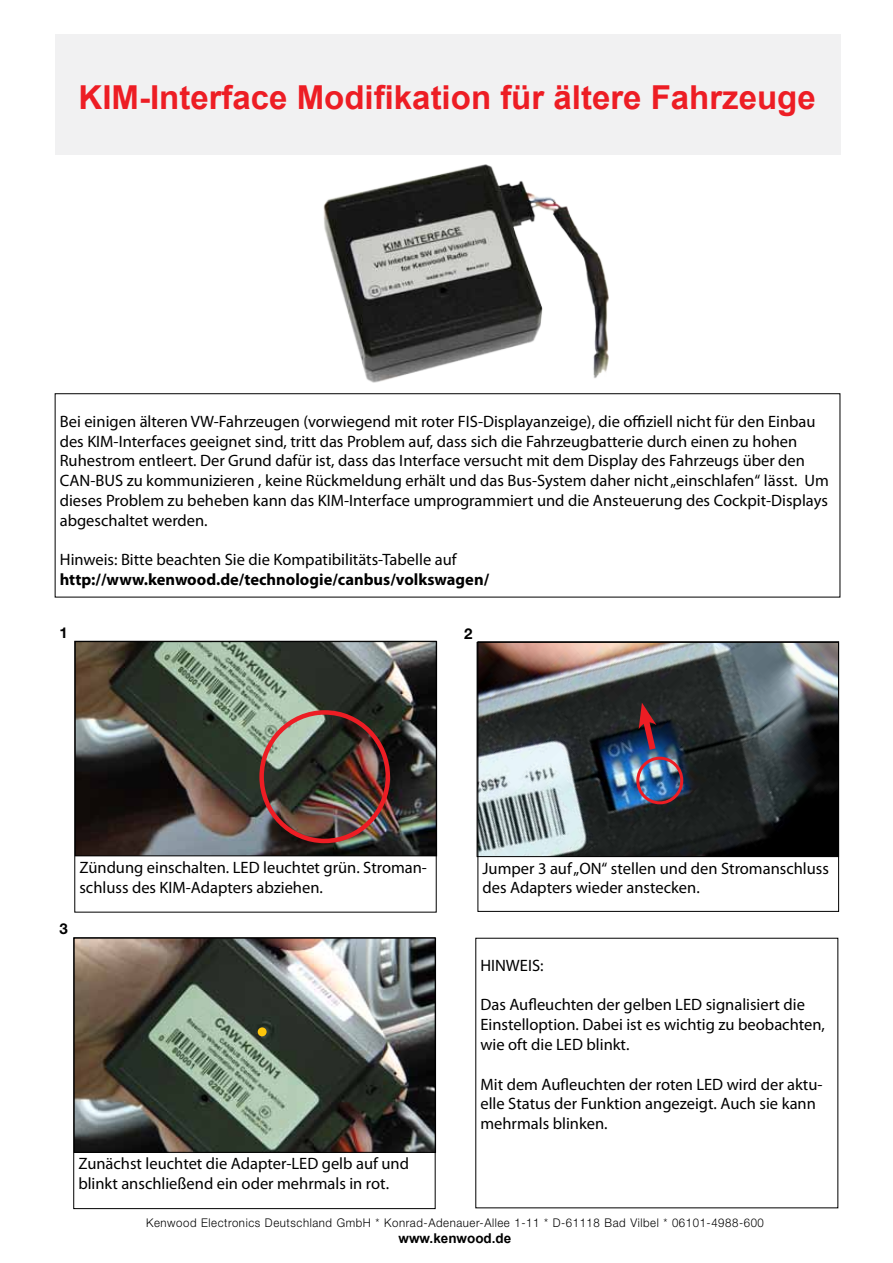
<style>
.page{position:relative;width:893px;height:1263px;background:#fff}
.page>*{position:absolute;margin:0;border:0;box-sizing:border-box;transform-origin:0 0}
.t1{font:700 33px "Arial";color:#ed1d24}
.t2{font:16.5px/19.8px "Myriad Pro";color:#000}
.t3{font:700 16.5px "Myriad Pro";color:#000}
.t4{font:700 15px "Helvetica Neue LT Pro";color:#000}
.t5{font:700 13.5px "Arial";color:#000}
.t6{font:300 12px "Helvetica Neue LT Pro";letter-spacing:.05em;color:#000;scale:.95 1}
</style>
<div class="page">
<div style="left:55px;top:393px;width:785px;height:204px;border:1px solid #000"></div>
<img style="left:479px;top:644px;width:358px;height:211px">
<div style="left:55px;top:34px;width:785px;height:120px;background:#f1f1f2"></div>
<img style="left:77px;top:643px;width:358px;height:211px">
<div style="left:259px;top:710px;width:131px;height:133px;border:4px solid #ed1d24;border-radius:50%"></div>
<div style="left:636px;top:757px;width:47px;height:47px;border:3px solid #ed1d24;border-radius:50%"></div>
<svg style="left:638px;top:703px;width:22px;height:53px"></svg>
<img style="left:76px;top:940px;width:358px;height:211px">
<div style="left:258px;top:1027px;width:9px;height:9px;background:#ffc60b;border-radius:50%"></div>
<img style="left:295px;top:154px;width:329px;height:229px">
<div style="left:477px;top:641px;width:362px;height:271px;border:1px solid #000"></div>
<div style="left:73px;top:937px;width:363px;height:272px;border:1px solid #000"></div>
<div style="left:74px;top:641px;width:363px;height:271px;border:1px solid #000"></div>
<h1 class="t1" style="left:79px;top:76px;width:739px">KIM-Interface Modifikation für ältere Fahrzeuge</h1>
<p class="t2" style="left:60px;top:411px;width:771px">Bei einigen älteren VW-Fahrzeugen (vorwiegend mit roter FIS-Displayanzeige), die offiziell nicht für den Einbau des KIM-Interfaces geeignet sind, tritt das Problem auf, dass sich die Fahrzeugbatterie durch einen zu hohen Ruhestrom entleert. Der Grund dafür ist, dass das Interface versucht mit dem Display des Fahrzeugs über den CAN-BUS zu kommunizieren , keine Rückmeldung erhält und das Bus-System daher nicht „einschlafen“ lässt. Um dieses Problem zu beheben kann das KIM-Interface umprogrammiert und die Ansteuerung des Cockpit-Displays abgeschaltet werden.</p>
<p class="t2" style="left:60px;top:550px;width:398px">Hinweis: Bitte beachten Sie die Kompatibilitäts-Tabelle auf</p>
<p class="t3" style="left:60px;top:569px;width:431px">http://www.kenwood.de/technologie/canbus/volkswagen/</p>
<p class="t4" style="left:59px;top:623px;width:10px">1</p>
<p class="t4" style="left:464px;top:624px;width:10px">2</p>
<p class="t4" style="left:59px;top:919px;width:10px">3</p>
<p class="t2" style="left:79px;top:857px;width:349px">Zündung einschalten. LED leuchtet grün. Stroman&shy;schluss des KIM-Adapters abziehen.</p>
<p class="t2" style="left:78px;top:1153px;width:332px">Zunächst leuchtet die Adapter-LED gelb auf und blinkt anschließend ein oder mehrmals in rot.</p>
<p class="t2" style="left:482px;top:858px;width:348px">Jumper 3 auf „ON“ stellen und den Stromanschluss des Adapters wieder anstecken.</p>
<p class="t2" style="left:480px;top:955px;width:65px">HINWEIS:</p>
<p class="t2" style="left:480px;top:995px;width:346px">Das Aufleuchten der gelben LED signalisiert die<br>Einstelloption. Dabei ist es wichtig zu beobachten, wie oft die LED blinkt.</p>
<p class="t2" style="left:480px;top:1074px;width:344px">Mit dem Aufleuchten der roten LED wird der aktu&shy;elle Status der Funktion angezeigt. Auch sie kann mehrmals blinken.</p>
<p class="t6" style="left:146px;top:1215px;width:652px">Kenwood Electronics Deutschland GmbH * Konrad-Adenauer-Allee 1-11 * D-61118 Bad Vilbel * 06101-4988-600</p>
<p class="t5" style="left:399px;top:1229px;width:114px">www.kenwood.de</p>
</div>
